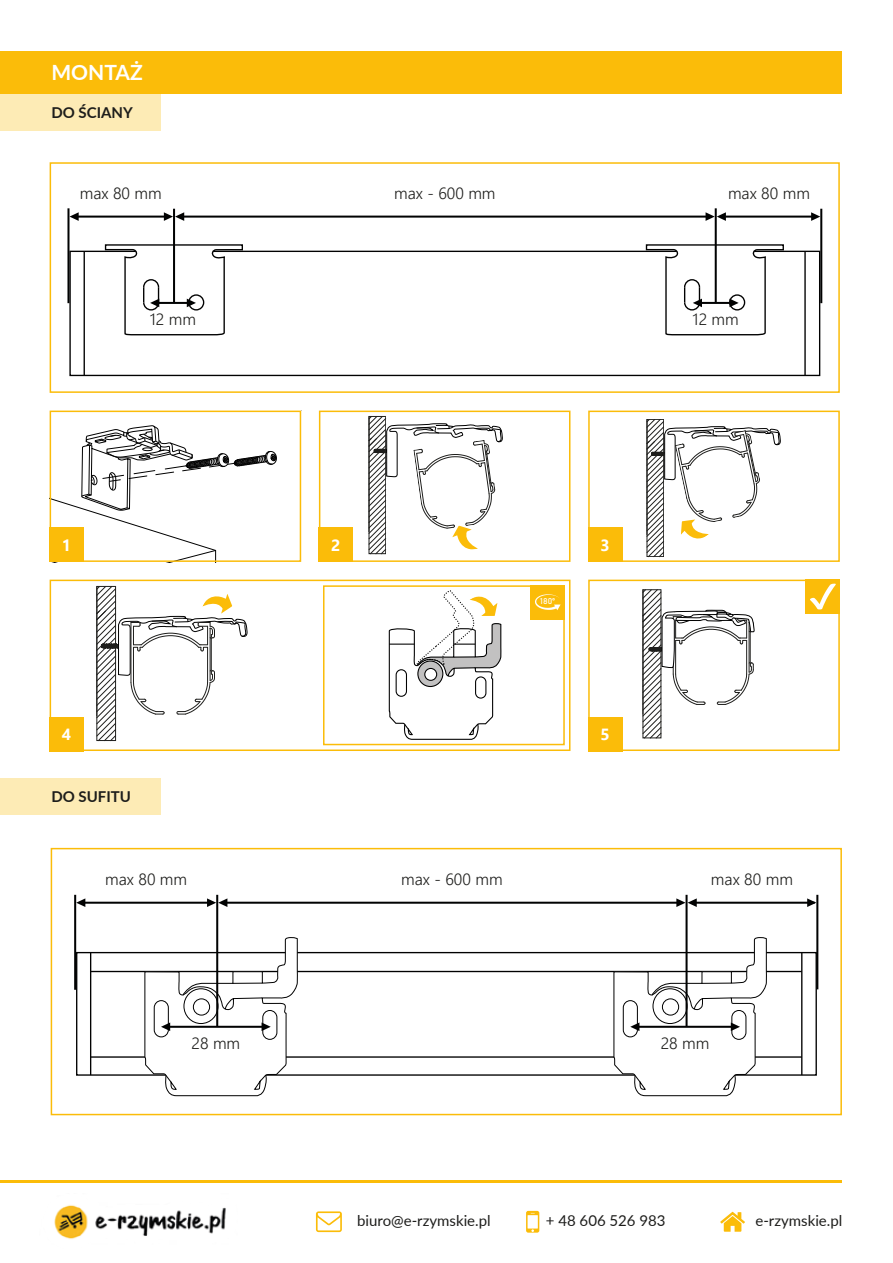
<style>
.page{position:relative;width:893px;height:1263px;background:#fff}
.page>*{position:absolute;margin:0;border:0;box-sizing:border-box;transform-origin:0 0}
.t1{font:700 21px "Lato";color:#fff}
.t2{font:300 16.2px "Segoe UI";color:#1e1e1c}
.t3{font:700 16.2px "Segoe UI";color:#fff}
.t4{font:15px "Lato";color:#1d1d1b}
.t5{font:700 15px "Lato";color:#1d1d1b}
.t6{font:8.25px "Bahnschrift";color:#fff}
</style>
<div class="page">
<img style="left:54px;top:1205px;width:172px;height:34px">
<svg style="left:316px;top:1211px;width:26px;height:21px"></svg>
<svg style="left:720px;top:1212px;width:25px;height:20px"></svg>
<svg style="left:526px;top:1211px;width:13px;height:21px"></svg>
<hr style="left:0;top:1180px;width:841px;height:3px;background:#fbbc09">
<div style="left:0;top:51px;width:841px;height:43px;background:#fbbc09"></div>
<div style="left:0;top:94px;width:161px;height:37px;background:#fdebb5"></div>
<div style="left:69px;top:251px;width:751px;height:125px;border:1px solid #010101"></div>
<hr style="left:804px;top:251px;width:2px;height:124px;background:#010101">
<div style="left:50px;top:162px;width:790px;height:231px;border:2px solid #fbbc09"></div>
<div style="left:319px;top:411px;width:251px;height:151px;border:2px solid #fbbc09"></div>
<div style="left:50px;top:580px;width:520px;height:171px;border:2px solid #fbbc09"></div>
<div style="left:323px;top:585px;width:242px;height:160px;border:2px solid #fbbc09"></div>
<div style="left:588px;top:411px;width:252px;height:151px;border:2px solid #fbbc09"></div>
<div style="left:588px;top:580px;width:252px;height:171px;border:2px solid #fbbc09"></div>
<svg style="left:643px;top:589px;width:112px;height:149px"></svg>
<hr style="left:67px;top:208px;width:3px;height:95px;background:#010202">
<hr style="left:715px;top:208px;width:2px;height:95px;background:#010202">
<hr style="left:173px;top:209px;width:2px;height:94px;background:#010202">
<hr style="left:820px;top:209px;width:2px;height:94px;background:#010202">
<hr style="left:77px;top:216px;width:90px;height:2px;background:#010202">
<hr style="left:725px;top:216px;width:87px;height:2px;background:#010202">
<hr style="left:181px;top:216px;width:527px;height:2px;background:#010202">
<svg style="left:70px;top:212px;width:9px;height:9px"></svg>
<svg style="left:164px;top:212px;width:20px;height:9px"></svg>
<svg style="left:706px;top:212px;width:20px;height:9px"></svg>
<svg style="left:811px;top:212px;width:9px;height:9px"></svg>
<svg style="left:645px;top:244px;width:140px;height:92px"></svg>
<svg style="left:49px;top:244px;width:252px;height:318px"></svg>
<svg style="left:531px;top:585px;width:34px;height:34px"></svg>
<svg style="left:806px;top:579px;width:34px;height:35px"></svg>
<svg style="left:646px;top:419px;width:135px;height:138px"></svg>
<svg style="left:368px;top:416px;width:135px;height:138px"></svg>
<svg style="left:96px;top:586px;width:152px;height:155px"></svg>
<svg style="left:388px;top:590px;width:114px;height:150px"></svg>
<div style="left:49px;top:528px;width:35px;height:34px;background:#fbbc09"></div>
<div style="left:49px;top:717px;width:35px;height:34px;background:#fbbc09"></div>
<div style="left:588px;top:717px;width:34px;height:34px;background:#fbbc09"></div>
<div style="left:319px;top:528px;width:34px;height:34px;background:#fbbc09"></div>
<div style="left:588px;top:528px;width:34px;height:34px;background:#fbbc09"></div>
<div style="left:0;top:778px;width:161px;height:37px;background:#fdebb5"></div>
<div style="left:76px;top:952px;width:741px;height:124px;border:1px solid #010101"></div>
<hr style="left:91px;top:971px;width:711px;height:1px;background:#010101">
<hr style="left:91px;top:1056px;width:711px;height:2px;background:#010101">
<hr style="left:90px;top:952px;width:1px;height:123px;background:#010101">
<hr style="left:801px;top:952px;width:1px;height:123px;background:#010101">
<div style="left:51px;top:848px;width:791px;height:267px;border:2px solid #fbbc09"></div>
<hr style="left:74px;top:895px;width:2px;height:95px;background:#010202">
<hr style="left:216px;top:895px;width:2px;height:132px;background:#010202">
<hr style="left:685px;top:895px;width:3px;height:132px;background:#010202">
<hr style="left:816px;top:895px;width:2px;height:94px;background:#010202">
<hr style="left:81px;top:902px;width:131px;height:2px;background:#010202">
<hr style="left:694px;top:902px;width:121px;height:2px;background:#010202">
<hr style="left:225px;top:902px;width:454px;height:2px;background:#010202">
<svg style="left:76px;top:898px;width:9px;height:9px"></svg>
<svg style="left:207px;top:898px;width:20px;height:9px"></svg>
<svg style="left:144px;top:937px;width:154px;height:160px"></svg>
<svg style="left:613px;top:937px;width:154px;height:160px"></svg>
<svg style="left:676px;top:898px;width:21px;height:9px"></svg>
<svg style="left:807px;top:898px;width:9px;height:9px"></svg>
<p class="t1" style="left:51px;top:57px;width:93px">MONTAŻ</p>
<p class="t5" style="left:51px;top:101px;width:83px">DO ŚCIANY</p>
<p class="t2" style="left:80px;top:178px;width:83px">max 80 mm</p>
<p class="t2" style="left:728px;top:178px;width:83px">max 80 mm</p>
<p class="t2" style="left:394px;top:178px;width:103px">max - 600 mm</p>
<p class="t2" style="left:150px;top:304px;width:48px">12 mm</p>
<p class="t2" style="left:693px;top:304px;width:48px">12 mm</p>
<p class="t3" style="left:62px;top:530px;width:11px">1</p>
<p class="t3" style="left:331px;top:530px;width:11px">2</p>
<p class="t3" style="left:600px;top:530px;width:11px">3</p>
<p class="t6" style="left:540px;top:595px;width:16px">180°</p>
<p class="t3" style="left:62px;top:719px;width:11px">4</p>
<p class="t3" style="left:600px;top:719px;width:11px">5</p>
<p class="t5" style="left:51px;top:785px;width:81px">DO SUFITU</p>
<p class="t2" style="left:105px;top:864px;width:84px">max 80 mm</p>
<p class="t2" style="left:711px;top:864px;width:84px">max 80 mm</p>
<p class="t2" style="left:401px;top:864px;width:103px">max - 600 mm</p>
<p class="t2" style="left:191px;top:1027px;width:50px">28 mm</p>
<p class="t2" style="left:661px;top:1027px;width:50px">28 mm</p>
<p class="t4" style="left:357px;top:1210px;width:135px">biuro@e-rzymskie.pl</p>
<p class="t4" style="left:546px;top:1210px;width:121px">+ 48 606 526 983</p>
<p class="t4" style="left:755px;top:1210px;width:88px">e-rzymskie.pl</p>
</div>
